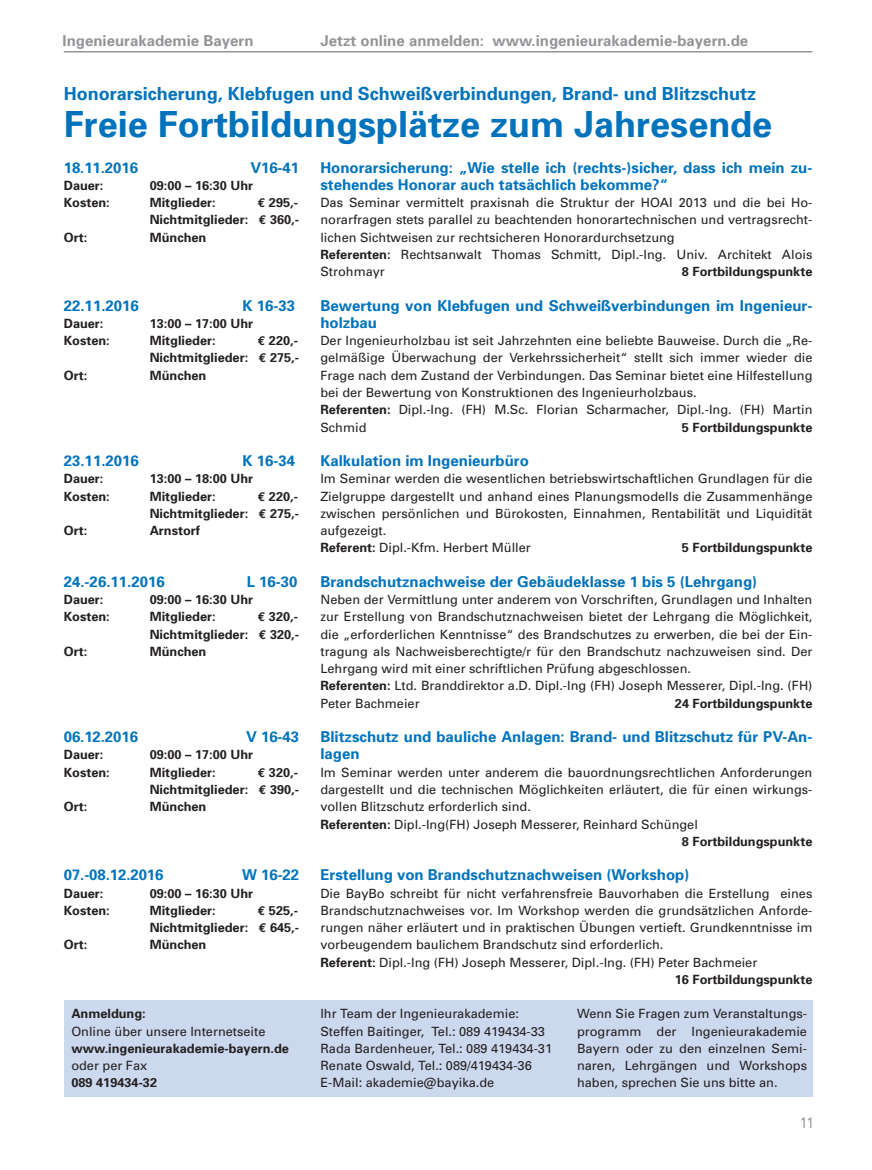
<style>
.page{position:relative;width:872px;height:1170px;background:#fff}
.page>*{position:absolute;margin:0;border:0;box-sizing:border-box;transform-origin:0 0}
.t1{font:700 36px "Univers";color:#0073bc}
.t2{font:700 18px "Univers";color:#0073bc}
.t3{font:700 15px/17.2px "Univers";color:#0073bc}
.t4{font:700 15px "Univers";color:#939598}
.t5{font:15px "Univers";color:#939598;scale:.8 1}
.t6{font:12.75px/17.2px "Univers";color:#231f20}
.t7{font:700 12.75px/17.2px "Univers";color:#231f20;text-align:right}
.s1{font-family:"Euro Mono"}
.s2{font-weight:700}
</style>
<div class="page">
<hr style="left:64px;top:51px;width:748px;height:2px;background:#939598">
<div style="left:64px;top:1000px;width:748px;height:96px;background:#ccd8ee"></div>
<p class="t4" style="left:63px;top:35px;width:192px">Ingenieurakademie Bayern</p>
<p class="t4" style="left:320px;top:35px;width:429px">Jetzt online anmelden: www.ingenieurakademie-bayern.de</p>
<h2 class="t2" style="left:64px;top:87px;width:693px">Honorarsicherung, Klebfugen und Schweißverbindungen, Brand- und Blitzschutz</h2>
<h1 class="t1" style="left:64px;top:111px;width:710px">Freie Fortbildungsplätze zum Jahresende</h1>
<p class="t3" style="left:64px;top:160px;width:76px">18.11.2016</p>
<p class="t3" style="left:250px;top:160px;width:50px">V16-41</p>
<p class="t7" style="left:64px;top:178px;width:41px">Dauer:</p>
<p class="t7" style="left:150px;top:178px;width:105px">09:00 – 16:30 Uhr</p>
<p class="t7" style="left:64px;top:195px;width:48px">Kosten:</p>
<p class="t7" style="left:150px;top:195px;width:67px">Mitglieder:</p>
<p class="t7" style="left:150px;top:195px;width:151px"><span class="s1">€</span> 295,-<br>Nichtmitglieder: <span class="s1">€</span> 360,-</p>
<p class="t7" style="left:64px;top:229px;width:25px">Ort:</p>
<p class="t7" style="left:150px;top:229px;width:58px">München</p>
<p class="t3" style="left:64px;top:298px;width:77px">22.11.2016</p>
<p class="t3" style="left:242px;top:298px;width:54px">K 16-33</p>
<p class="t7" style="left:64px;top:316px;width:41px">Dauer:</p>
<p class="t7" style="left:150px;top:316px;width:105px">13:00 – 17:00 Uhr</p>
<p class="t7" style="left:64px;top:333px;width:48px">Kosten:</p>
<p class="t7" style="left:150px;top:333px;width:67px">Mitglieder:</p>
<p class="t7" style="left:150px;top:333px;width:151px"><span class="s1">€</span> 220,-<br>Nichtmitglieder: <span class="s1">€</span> 275,-</p>
<p class="t7" style="left:64px;top:367px;width:25px">Ort:</p>
<p class="t7" style="left:150px;top:367px;width:58px">München</p>
<p class="t3" style="left:64px;top:453px;width:77px">23.11.2016</p>
<p class="t3" style="left:242px;top:453px;width:54px">K 16-34</p>
<p class="t7" style="left:64px;top:471px;width:41px">Dauer:</p>
<p class="t7" style="left:150px;top:471px;width:105px">13:00 – 18:00 Uhr</p>
<p class="t7" style="left:64px;top:488px;width:48px">Kosten:</p>
<p class="t7" style="left:150px;top:488px;width:67px">Mitglieder:</p>
<p class="t7" style="left:150px;top:488px;width:151px"><span class="s1">€</span> 220,-<br>Nichtmitglieder: <span class="s1">€</span> 275,-</p>
<p class="t7" style="left:64px;top:523px;width:25px">Ort:</p>
<p class="t7" style="left:150px;top:523px;width:52px">Arnstorf</p>
<p class="t3" style="left:64px;top:574px;width:102px">24.-26.11.2016</p>
<p class="t3" style="left:247px;top:574px;width:52px">L 16-30</p>
<p class="t7" style="left:64px;top:592px;width:41px">Dauer:</p>
<p class="t7" style="left:150px;top:592px;width:105px">09:00 – 16:30 Uhr</p>
<p class="t7" style="left:64px;top:609px;width:48px">Kosten:</p>
<p class="t7" style="left:150px;top:609px;width:67px">Mitglieder:</p>
<p class="t7" style="left:150px;top:609px;width:151px"><span class="s1">€</span> 320,-<br>Nichtmitglieder: <span class="s1">€</span> 320,-</p>
<p class="t7" style="left:64px;top:643px;width:25px">Ort:</p>
<p class="t7" style="left:150px;top:643px;width:58px">München</p>
<p class="t3" style="left:64px;top:729px;width:76px">06.12.2016</p>
<p class="t3" style="left:246px;top:729px;width:54px">V 16-43</p>
<p class="t7" style="left:64px;top:747px;width:41px">Dauer:</p>
<p class="t7" style="left:150px;top:747px;width:105px">09:00 – 17:00 Uhr</p>
<p class="t7" style="left:64px;top:764px;width:48px">Kosten:</p>
<p class="t7" style="left:150px;top:764px;width:67px">Mitglieder:</p>
<p class="t7" style="left:150px;top:764px;width:151px"><span class="s1">€</span> 320,-<br>Nichtmitglieder: <span class="s1">€</span> 390,-</p>
<p class="t7" style="left:64px;top:799px;width:25px">Ort:</p>
<p class="t7" style="left:150px;top:799px;width:58px">München</p>
<p class="t3" style="left:64px;top:867px;width:101px">07.-08.12.2016</p>
<p class="t3" style="left:242px;top:867px;width:59px">W 16-22</p>
<p class="t7" style="left:64px;top:885px;width:41px">Dauer:</p>
<p class="t7" style="left:150px;top:885px;width:105px">09:00 – 16:30 Uhr</p>
<p class="t7" style="left:64px;top:902px;width:48px">Kosten:</p>
<p class="t7" style="left:150px;top:902px;width:67px">Mitglieder:</p>
<p class="t7" style="left:150px;top:902px;width:151px"><span class="s1">€</span> 525,-<br>Nichtmitglieder: <span class="s1">€</span> 645,-</p>
<p class="t7" style="left:64px;top:937px;width:25px">Ort:</p>
<p class="t7" style="left:150px;top:937px;width:58px">München</p>
<p class="t7" style="left:71px;top:1006px;width:76px">Anmeldung:</p>
<p class="t6" style="left:71px;top:1023px;width:196px">Online über unsere Internetseite</p>
<p class="t7" style="left:71px;top:1040px;width:219px">www.ingenieurakademie-bayern.de</p>
<p class="t6" style="left:71px;top:1057px;width:77px">oder per Fax</p>
<p class="t7" style="left:71px;top:1075px;width:87px">089 419434-32</p>
<p class="t3" style="left:320px;top:160px;width:493px">Honorarsicherung: „Wie stelle ich (rechts-)sicher, dass ich mein zu&shy;stehendes Honorar auch tatsächlich bekomme?“</p>
<p class="t6" style="left:320px;top:195px;width:493px">Das Seminar vermittelt praxisnah die Struktur der HOAI 2013 und die bei Ho&shy;norarfragen stets parallel zu beachtenden honorartechnischen und vertragsrecht&shy;lichen Sichtweisen zur rechtsicheren Honorardurchsetzung<br><span class="s2">Referenten:</span> Rechtsanwalt Thomas Schmitt, Dipl.-Ing. Univ. Architekt Alois Strohmayr</p>
<p class="t7" style="left:682px;top:264px;width:132px">8 Fortbildungspunkte</p>
<p class="t3" style="left:320px;top:298px;width:493px">Bewertung von Klebfugen und Schweißverbindungen im Ingenieur&shy;holzbau</p>
<p class="t6" style="left:320px;top:333px;width:493px">Der Ingenieurholzbau ist seit Jahrzehnten eine beliebte Bauweise. Durch die „Re&shy;gelmäßige Überwachung der Verkehrssicherheit“ stellt sich immer wieder die Frage nach dem Zustand der Verbindungen. Das Seminar bietet eine Hilfestellung bei der Bewertung von Konstruktionen des Ingenieurholzbaus.<br><span class="s2">Referenten:</span> Dipl.-Ing. (FH) M.Sc. Florian Scharmacher, Dipl.-Ing. (FH) Martin Schmid</p>
<p class="t7" style="left:682px;top:419px;width:132px">5 Fortbildungspunkte</p>
<p class="t3" style="left:320px;top:453px;width:210px">Kalkulation im Ingenieurbüro</p>
<p class="t6" style="left:320px;top:471px;width:493px">Im Seminar werden die wesentlichen betriebswirtschaftlichen Grundlagen für die Zielgruppe dargestellt und anhand eines Planungsmodells die Zusammenhänge zwischen persönlichen und Bürokosten, Einnahmen, Rentabilität und Liquidität aufgezeigt.<br><span class="s2">Referent:</span> Dipl.-Kfm. Herbert Müller</p>
<p class="t7" style="left:682px;top:540px;width:132px">5 Fortbildungspunkte</p>
<p class="t3" style="left:320px;top:574px;width:438px">Brandschutznachweise der Gebäudeklasse 1 bis 5 (Lehrgang)</p>
<p class="t6" style="left:320px;top:592px;width:493px">Neben der Vermittlung unter anderem von Vorschriften, Grundlagen und Inhalten zur Erstellung von Brandschutznachweisen bietet der Lehrgang die Möglichkeit, die „erforderlichen Kenntnisse“ des Brandschutzes zu erwerben, die bei der Ein&shy;tragung als Nachweisberechtigte/r für den Brandschutz nachzuweisen sind. Der Lehrgang wird mit einer schriftlichen Prüfung abgeschlossen.<br><span class="s2">Referenten:</span> Ltd. Branddirektor a.D. Dipl.-Ing (FH) Joseph Messerer, Dipl.-Ing. (FH)<br>Peter Bachmeier</p>
<p class="t7" style="left:675px;top:695px;width:139px">24 Fortbildungspunkte</p>
<p class="t3" style="left:320px;top:729px;width:493px">Blitzschutz und bauliche Anlagen: Brand- und Blitzschutz für PV-An&shy;lagen</p>
<p class="t6" style="left:320px;top:764px;width:493px">Im Seminar werden unter anderem die bauordnungsrechtlichen Anforderungen</p>
<p class="t6" style="left:320px;top:781px;width:493px">dargestellt und die technischen Möglichkeiten erläutert, die für einen wirkungs-</p>
<p class="t6" style="left:320px;top:799px;width:212px">vollen Blitzschutz erforderlich sind.</p>
<p class="t6" style="left:320px;top:816px;width:379px"><span class="s2">Referenten:</span> Dipl.-Ing(FH) Joseph Messerer, Reinhard Schüngel</p>
<p class="t7" style="left:682px;top:833px;width:132px">8 Fortbildungspunkte</p>
<p class="t3" style="left:320px;top:867px;width:370px">Erstellung von Brandschutznachweisen (Workshop)</p>
<p class="t6" style="left:320px;top:885px;width:493px">Die BayBo schreibt für nicht verfahrensfreie Bauvorhaben die Erstellung eines</p>
<p class="t6" style="left:320px;top:902px;width:493px">Brandschutznachweises vor. Im Workshop werden die grundsätzlichen Anforde-</p>
<p class="t6" style="left:320px;top:919px;width:493px">rungen näher erläutert und in praktischen Übungen vertieft. Grundkenntnisse im</p>
<p class="t6" style="left:320px;top:937px;width:344px">vorbeugendem baulichem Brandschutz sind erforderlich.</p>
<p class="t6" style="left:320px;top:954px;width:438px"><span class="s2">Referent:</span> Dipl.-Ing (FH) Joseph Messerer, Dipl.-Ing. (FH) Peter Bachmeier</p>
<p class="t7" style="left:675px;top:971px;width:139px">16 Fortbildungspunkte</p>
<p class="t6" style="left:320px;top:1006px;width:233px">Ihr Team der Ingenieurakademie:<br>Steffen Baitinger, Tel.: 089 419434-33<br>Rada Bardenheuer, Tel.: 089 419434-31<br>Renate Oswald, Tel.: 089/419434-36<br>E-Mail: akademie@bayika.de</p>
<p class="t6" style="left:577px;top:1006px;width:231px;text-align:justify">Wenn Sie Fragen zum Veranstaltungs&shy;programm der Ingenieurakademie Bayern oder zu den einzelnen Semi&shy;naren, Lehrgängen und Workshops haben, sprechen Sie uns bitte an.</p>
<p class="t5" style="left:800px;top:1116px;width:18px">11</p>
</div>
